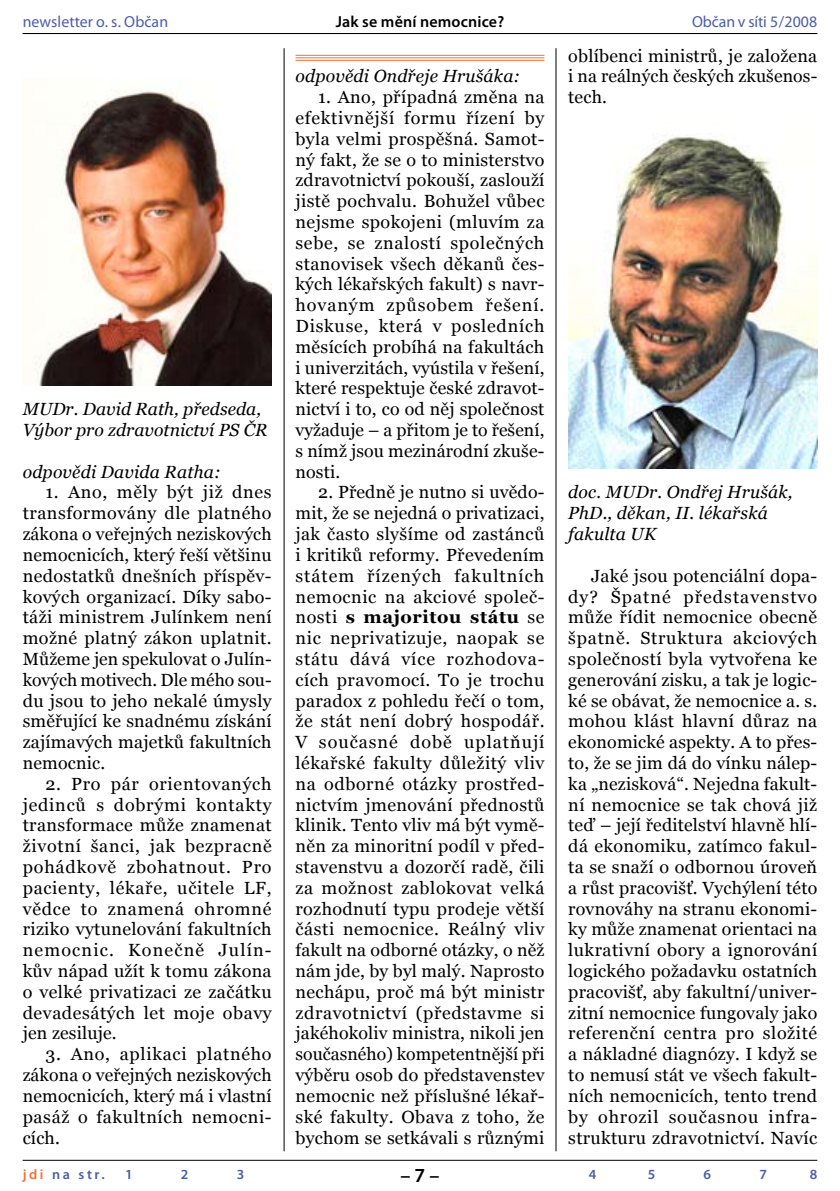
<style>
.page{position:relative;width:840px;height:1191px;background:#fff}
.page>*{position:absolute;margin:0;border:0;box-sizing:border-box;transform-origin:0 0}
.t1{font:600 20px "Myriad Pro";color:#000}
.t2{font:17.6px/20.8px "Georgia";letter-spacing:.01em;color:#000;text-align:justify}
.t3{font:italic 17.6px/20.8px "Georgia";letter-spacing:.01em;color:#000}
.t4{font:16px "Myriad Pro";letter-spacing:.005em;color:#4c5da6}
.t5{font:600 16px "Myriad Pro";letter-spacing:.01em;color:#000}
.t6{font:600 14px "Myriad Pro";letter-spacing:.185em;color:#4c5da6}
.s1{font-weight:700}
.s2{color:#f27034}
</style>
<div class="page">
<hr style="left:23px;top:1159px;width:793px;height:1px;background:#000">
<hr style="left:23px;top:33px;width:793px;height:1px;background:#000">
<hr style="left:283px;top:48px;width:1px;height:1103px;background:#000">
<hr style="left:555px;top:48px;width:1px;height:1103px;background:#000">
<hr style="left:295px;top:55px;width:249px;height:1px;background:#f27034">
<hr style="left:295px;top:57px;width:249px;height:1px;background:#f27034">
<hr style="left:295px;top:60px;width:249px;height:1px;background:#f27034">
<img style="left:34px;top:89px;width:237px;height:296px">
<img style="left:568px;top:135px;width:249px;height:333px">
<p class="t4" style="left:23px;top:12px;width:147px">newsletter o. s. Občan</p>
<p class="t5" style="left:335px;top:12px;width:170px">Jak se mění nemocnice?</p>
<p class="t4" style="left:691px;top:12px;width:127px">Občan v síti 5/2008</p>
<p class="t3" style="left:23px;top:399px;width:246px">MUDr. David Rath, předseda,<br>Výbor pro zdravotnictví PS ČR</p>
<p class="t3" style="left:23px;top:461px;width:199px">odpovědi Davida Ratha:</p>
<p class="t2" style="left:23px;top:482px;width:250px;text-indent:23px">1. Ano, měly být již dnes transformovány dle platného zákona o veřejných neziskových nemocnicích, který řeší většinu nedostatků dnešních příspěv&shy;kových organizací. Díky sabo&shy;táži ministrem Julínkem není možné platný zákon uplatnit.<br>Můžeme jen spekulovat o Julín&shy;kových motivech. Dle mého sou&shy;du jsou to jeho nekalé úmysly směřující ke snadnému získání zajímavých majetků fakultních nemocnic.</p>
<p class="t2" style="left:23px;top:773px;width:250px;text-indent:23px">2. Pro pár orientovaných jedinců s dobrými kontakty transformace může znamenat životní šanci, jak bezpracně pohádkově zbohatnout. Pro pacienty, lékaře, učitele LF, vědce to znamená ohromné riziko vytunelování fakultních nemocnic. Konečně Julín&shy;kův nápad užít k tomu zákona o velké privatizaci ze začátku devadesátých let moje obavy jen zesiluje.</p>
<p class="t2" style="left:23px;top:1043px;width:250px;text-indent:23px">3. Ano, aplikaci platného zákona o veřejných neziskových nemocnicích, který má i vlastní pasáž o fakultních nemocni&shy;cích.</p>
<p class="t3" style="left:295px;top:66px;width:226px">odpovědi Ondřeje Hrušáka:</p>
<p class="t2" style="left:295px;top:87px;width:250px;text-indent:23px">1. Ano, případná změna na efektivnější formu řízení by byla velmi prospěšná. Samot&shy;ný fakt, že se o to ministerstvo zdravotnictví pokouší, zaslouží jistě pochvalu. Bohužel vůbec nejsme spokojeni (mluvím za sebe, se znalostí společných stanovisek všech děkanů čes&shy;kých lékařských fakult) s navr&shy;hovaným způsobem řešení.<br>Diskuse, která v posledních měsících probíhá na fakultách i univerzitách, vyústila v řešení, které respektuje české zdravot&shy;nictví i to, co od něj společnost vyžaduje – a přitom je to řešení, s nímž jsou mezinárodní zkuše&shy;nosti.</p>
<p class="t2" style="left:295px;top:482px;width:250px;text-indent:23px">2. Předně je nutno si uvědo&shy;mit, že se nejedná o privatizaci, jak často slyšíme od zastánců i kritiků reformy. Převedením státem řízených fakultních nemocnic na akciové společ&shy;nosti <span class="s1">s majoritou státu</span> se nic neprivatizuje, naopak se státu dává více rozhodova&shy;cích pravomocí. To je trochu paradox z pohledu řečí o tom, že stát není dobrý hospodář.<br>V současné době uplatňují lékařské fakulty důležitý vliv na odborné otázky prostřed&shy;nictvím jmenování přednostů klinik. Tento vliv má být vymě&shy;něn za minoritní podíl v před&shy;stavenstvu a dozorčí radě, čili za možnost zablokovat velká rozhodnutí typu prodeje větší části nemocnice. Reálný vliv fakult na odborné otázky, o něž nám jde, by byl malý. Naprosto nechápu, proč má být ministr zdravotnictví (představme si jakéhokoliv ministra, nikoli jen současného) kompetentnější při výběru osob do představenstev nemocnic než příslušné lékař&shy;ské fakulty. Obava z toho, že bychom se setkávali s různými</p>
<p class="t2" style="left:568px;top:45px;width:250px">oblíbenci ministrů, je založena i na reálných českých zkušenos&shy;tech.</p>
<p class="t3" style="left:568px;top:482px;width:226px">doc. MUDr. Ondřej Hrušák,<br>PhD., děkan, II. lékařská fakulta UK</p>
<p class="t2" style="left:568px;top:565px;width:250px;text-indent:23px">Jaké jsou potenciální dopa&shy;dy? Špatné představenstvo může řídit nemocnice obecně špatně. Struktura akciových společností byla vytvořena ke generování zisku, a tak je logic&shy;ké se obávat, že nemocnice a. s. mohou klást hlavní důraz na ekonomické aspekty. A to přes&shy;to, že se jim dá do vínku nálep&shy;ka „nezisková“. Nejedna fakult&shy;ní nemocnice se tak chová již teď – její ředitelství hlavně hlí&shy;dá ekonomiku, zatímco fakul&shy;ta se snaží o odbornou úroveň a růst pracovišť. Vychýlení této rovnováhy na stranu ekonomi&shy;ky může znamenat orientaci na lukrativní obory a ignorování logického požadavku ostatních pracovišť, aby fakultní/univer&shy;zitní nemocnice fungovaly jako referenční centra pro složité a nákladné diagnózy. I když se to nemusí stát ve všech fakult&shy;ních nemocnicích, tento trend by ohrozil současnou infra&shy;strukturu zdravotnictví. Navíc</p>
<p class="t6" style="left:23px;top:1165px;width:83px"><span class="s2">jdi</span> na str.</p>
<p class="t6" style="left:125px;top:1165px;width:5px">1</p>
<p class="t6" style="left:181px;top:1165px;width:8px">2</p>
<p class="t6" style="left:237px;top:1165px;width:9px">3</p>
<p class="t6" style="left:588px;top:1165px;width:9px">4</p>
<p class="t6" style="left:647px;top:1165px;width:9px">5</p>
<p class="t6" style="left:703px;top:1165px;width:9px">6</p>
<p class="t6" style="left:759px;top:1165px;width:9px">7</p>
<p class="t6" style="left:809px;top:1165px;width:9px">8</p>
<p class="t1" style="left:400px;top:1162px;width:41px">– –</p>
</div>
